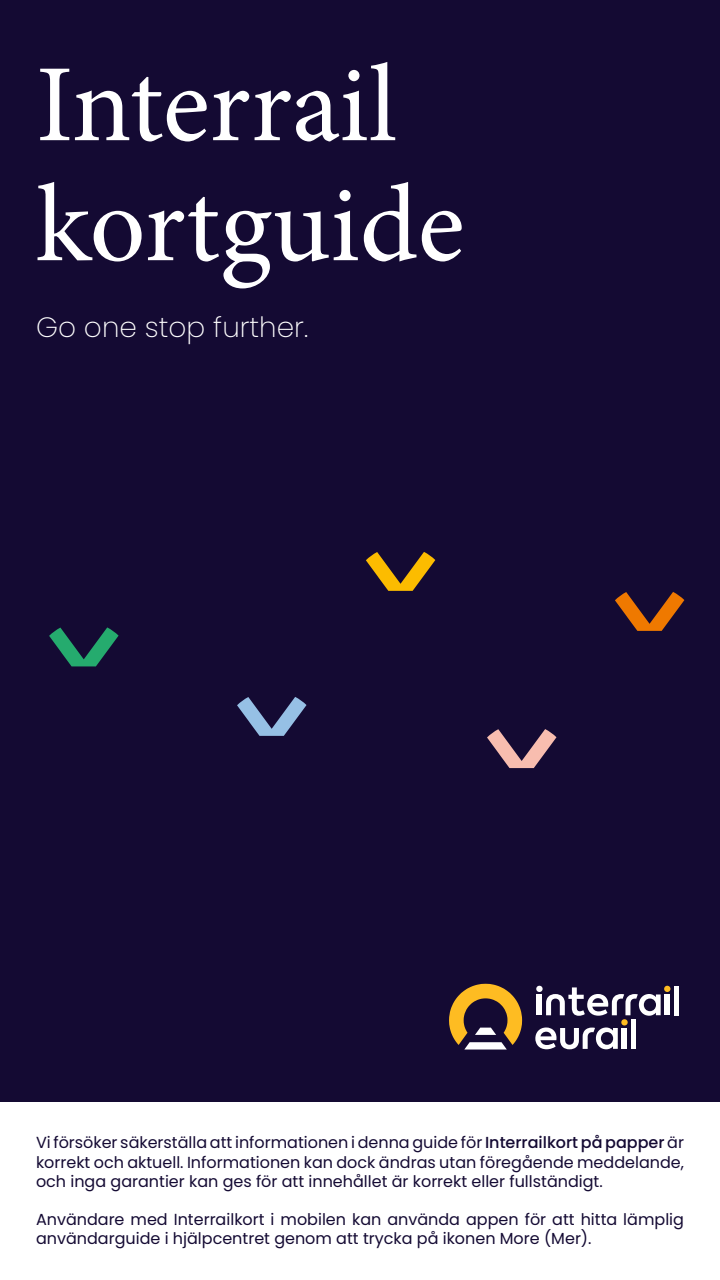
<style>
.page{position:relative;width:720px;height:1280px;background:#fff}
.page>*{position:absolute;margin:0;border:0;box-sizing:border-box;transform-origin:0 0}
.t1{font:110px/120px "Minion Pro";color:#fff}
.t2{font:200 28px "Poppins";color:#fff}
.t3{font:16px/19.2px "Poppins";color:#140a33;text-align:justify}
.s1{font-weight:500}
</style>
<div class="page">
<div style="left:0;top:0;width:720px;height:1101px;background:#140a33"></div>
<svg style="left:237px;top:697px;width:70px;height:39px"></svg>
<svg style="left:487px;top:729px;width:69px;height:39px"></svg>
<svg style="left:615px;top:592px;width:69px;height:39px"></svg>
<svg style="left:49px;top:627px;width:70px;height:39px"></svg>
<svg style="left:366px;top:552px;width:69px;height:39px"></svg>
<svg style="left:449px;top:984px;width:73px;height:66px"></svg>
<div style="left:674px;top:986px;width:5px;height:29px;background:#fff"></div>
<div style="left:537px;top:994px;width:5px;height:21px;background:#fff"></div>
<div style="left:536px;top:986px;width:7px;height:6px;background:#fff;border-radius:50%"></div>
<svg style="left:546px;top:986px;width:124px;height:30px"></svg>
<svg style="left:535px;top:1028px;width:83px;height:21px"></svg>
<div style="left:622px;top:1028px;width:5px;height:21px;background:#fff"></div>
<div style="left:631px;top:1020px;width:5px;height:29px;background:#fff"></div>
<svg style="left:621px;top:1019px;width:7px;height:7px"></svg>
<h1 class="t1" style="left:36px;top:46px;width:430px">Interrail kortguide</h1>
<h2 class="t2" style="left:36px;top:311px;width:274px">Go one stop further.</h2>
<p class="t3" style="left:36px;top:1133px;width:650px">Vi försöker säkerställa att informationen i denna guide för <span class="s1">Interrailkort på papper</span> är korrekt och aktuell. Informationen kan dock ändras utan föregående meddelande, och inga garantier kan ges för att innehållet är korrekt eller fullständigt.</p>
<p class="t3" style="left:36px;top:1210px;width:650px">Användare med Interrailkort i mobilen kan använda appen för att hitta lämplig användarguide i hjälpcentret genom att trycka på ikonen More (Mer).</p>
</div>
